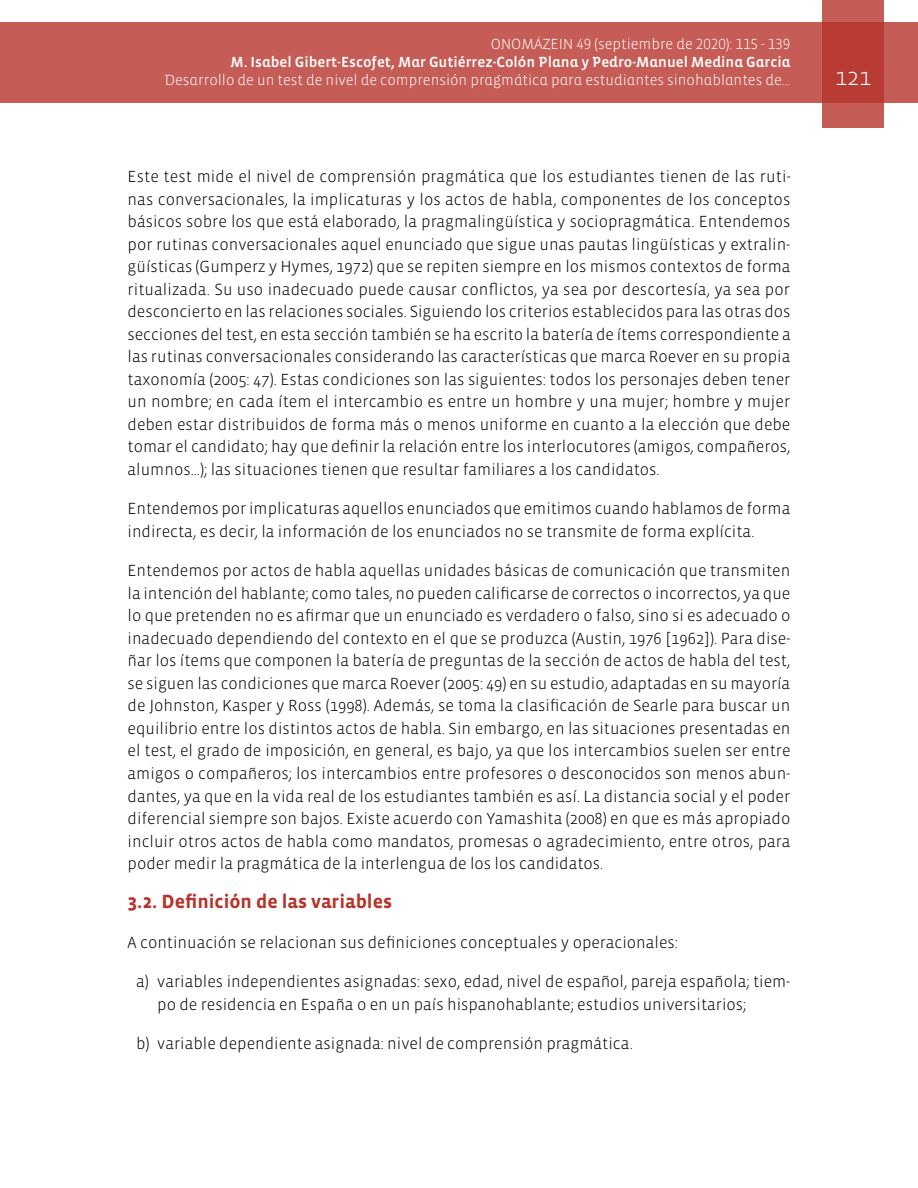
<style>
.page{position:relative;width:918px;height:1188px;background:#fff}
.page>*{position:absolute;margin:0;border:0;box-sizing:border-box;transform-origin:0 0}
.t1{font:300 24px "Vista Sans";color:#fff}
.t2{font:700 19.5px "Vista Sans";color:#b7342c}
.t3{font:300 16.5px/22.5px "Vista Sans";color:#000;text-align:justify}
.t4{font:300 15px "Vista Sans Alt";color:#fff}
.t5{font:15px "Vista Sans Alt Med";color:#fff}
</style>
<div class="page">
<div style="left:0;top:23px;width:918px;height:80px;background:#c55c56"></div>
<svg style="left:822px;top:0;width:62px;height:128px;background:#bd4740"></svg>
<p class="t4" style="left:491px;top:37px;width:301px">ONOMÁZEIN 49 (septiembre de 2020): 115 - 139</p>
<p class="t5" style="left:231px;top:55px;width:561px">M. Isabel Gibert-Escofet, Mar Gutiérrez-Colón Plana y Pedro-Manuel Medina Garcia</p>
<p class="t4" style="left:164px;top:73px;width:627px">Desarrollo de un test de nivel de comprensión pragmática para estudiantes sinohablantes de...</p>
<h1 class="t1" style="left:835px;top:65px;width:37px">121</h1>
<p class="t3" style="left:128px;top:166px;width:665px">Este test mide el nivel de comprensión pragmática que los estudiantes tienen de las ruti&shy;nas conversacionales, la implicaturas y los actos de habla, componentes de los conceptos básicos sobre los que está elaborado, la pragmalingüística y sociopragmática. Entendemos por rutinas conversacionales aquel enunciado que sigue unas pautas lingüísticas y extralin&shy;güísticas (Gumperz y Hymes, 1972) que se repiten siempre en los mismos contextos de forma ritualizada. Su uso inadecuado puede causar conflictos, ya sea por descortesía, ya sea por desconcierto en las relaciones sociales. Siguiendo los criterios establecidos para las otras dos secciones del test, en esta sección también se ha escrito la batería de ítems correspondiente a las rutinas conversacionales considerando las características que marca Roever en su propia taxonomía (2005: 47). Estas condiciones son las siguientes: todos los personajes deben tener un nombre; en cada ítem el intercambio es entre un hombre y una mujer; hombre y mujer deben estar distribuidos de forma más o menos uniforme en cuanto a la elección que debe tomar el candidato; hay que definir la relación entre los interlocutores (amigos, compañeros, alumnos...); las situaciones tienen que resultar familiares a los candidatos.</p>
<p class="t3" style="left:128px;top:498px;width:664px">Entendemos por implicaturas aquellos enunciados que emitimos cuando hablamos de forma indirecta, es decir, la información de los enunciados no se transmite de forma explícita.</p>
<p class="t3" style="left:128px;top:560px;width:664px">Entendemos por actos de habla aquellas unidades básicas de comunicación que transmiten la intención del hablante; como tales, no pueden calificarse de correctos o incorrectos, ya que lo que pretenden no es afirmar que un enunciado es verdadero o falso, sino si es adecuado o inadecuado dependiendo del contexto en el que se produzca (Austin, 1976 [1962]). Para dise&shy;ñar los ítems que componen la batería de preguntas de la sección de actos de habla del test, se siguen las condiciones que marca Roever (2005: 49) en su estudio, adaptadas en su mayoría de Johnston, Kasper y Ross (1998). Además, se toma la clasificación de Searle para buscar un equilibrio entre los distintos actos de habla. Sin embargo, en las situaciones presentadas en el test, el grado de imposición, en general, es bajo, ya que los intercambios suelen ser entre amigos o compañeros; los intercambios entre profesores o desconocidos son menos abun&shy;dantes, ya que en la vida real de los estudiantes también es así. La distancia social y el poder diferencial siempre son bajos. Existe acuerdo con Yamashita (2008) en que es más apropiado incluir otros actos de habla como mandatos, promesas o agradecimiento, entre otros, para poder medir la pragmática de la interlengua de los los candidatos.</p>
<p class="t2" style="left:128px;top:892px;width:266px">3.2. Definición de las variables</p>
<p class="t3" style="left:128px;top:931px;width:552px">A continuación se relacionan sus definiciones conceptuales y operacionales:</p>
<p class="t3" style="left:157px;top:971px;width:635px;text-indent:-21px">a) variables independientes asignadas: sexo, edad, nivel de español, pareja española; tiem&shy;po de residencia en España o en un país hispanohablante; estudios universitarios;</p>
<p class="t3" style="left:136px;top:1033px;width:498px">b) variable dependiente asignada: nivel de comprensión pragmática.</p>
</div>
